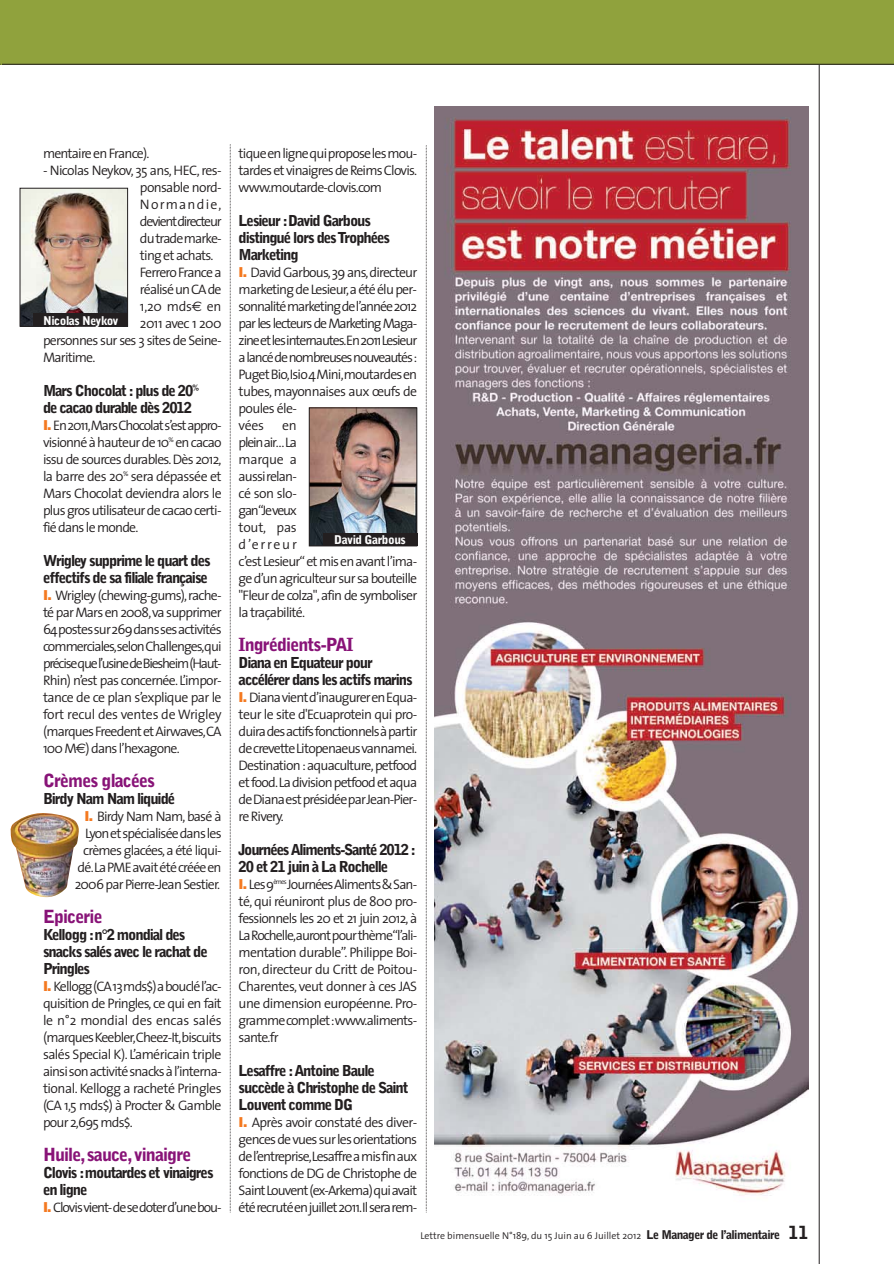
<style>
.page{position:relative;width:894px;height:1264px;background:#fff}
.page>*{position:absolute;margin:0;border:0;box-sizing:border-box;transform-origin:0 0}
.t1{font:900 18px "Bell Gothic";letter-spacing:-.05em;color:#881377}
.t2{font:900 15px/17px "Bell Gothic";letter-spacing:-.075em;color:#231f20}
.t3{font:300 13.8px/17px "The Sans";letter-spacing:-.06em;color:#231f20;text-align:justify}
.t4{font:300 13.8px "The Sans";letter-spacing:-.09em;color:#231f20}
.t5{font:300 13.8px "The Sans";letter-spacing:-.04em;color:#231f20}
.t6{font:300 13.8px "The Sans";letter-spacing:.09em;color:#231f20}
.t7{font:900 12px "Bell Gothic";letter-spacing:-.04em;color:#fff}
.t8{font:300 9.9px "The Sans";color:#231f20}
.s1{font-family:"Euro Sans";font-weight:400}
.s2{font-family:"Arial";font-weight:900;color:#f47920}
.s3{font-family:"Bell Gothic";font-weight:900;font-size:12px}
.s4{font-family:"Bell Gothic";font-weight:900;font-size:18px}
</style>
<div class="page">
<hr style="left:819px;top:64px;width:1px;height:1200px;background:#231f20">
<div style="left:1px;top:0;width:893px;height:64px;background:#90a23d"></div>
<hr style="left:0;top:64px;width:894px;height:1px;background:#231f20">
<hr style="left:0;top:0;width:1px;height:64px;background:#90a23d">
<svg style="left:230px;top:144px;width:1px;height:1069px"></svg>
<svg style="left:426px;top:145px;width:1px;height:1068px"></svg>
<img style="left:434px;top:107px;width:374px;height:1089px">
<img style="left:22px;top:190px;width:104px;height:135px">
<div style="left:20px;top:188px;width:108px;height:139px;border:1px solid #231f20"></div>
<div style="left:34px;top:313px;width:94px;height:13px;background:#231f20"></div>
<img style="left:10px;top:813px;width:69px;height:84px">
<img style="left:311px;top:409px;width:104px;height:135px">
<div style="left:309px;top:407px;width:108px;height:139px;border:1px solid #231f20"></div>
<div style="left:323px;top:533px;width:94px;height:13px;background:#231f20"></div>
<p class="t3" style="left:43px;top:146px;width:108px">mentaire en France).</p>
<p class="t3" style="left:43px;top:163px;width:180px">- Nicolas Neykov, 35 ans, HEC, res-</p>
<p class="t3" style="left:140px;top:180px;width:83px">ponsable nord-</p>
<p class="t6" style="left:140px;top:199px;width:83px">Normandie,</p>
<p class="t4" style="left:140px;top:216px;width:83px">devient directeur</p>
<p class="t3" style="left:140px;top:231px;width:83px">du trade marke-</p>
<p class="t3" style="left:140px;top:248px;width:75px">ting et achats.</p>
<p class="t3" style="left:140px;top:265px;width:83px">Ferrero France a</p>
<p class="t3" style="left:140px;top:282px;width:83px">réalisé un CA de</p>
<p class="t3" style="left:140px;top:299px;width:83px">1,20 mds<span class="s1">€</span> en</p>
<p class="t5" style="left:140px;top:318px;width:83px">2011 avec 1 200</p>
<p class="t3" style="left:43px;top:333px;width:180px">personnes sur ses 3 sites de Seine-</p>
<p class="t3" style="left:43px;top:350px;width:54px">Maritime.</p>
<p class="t2" style="left:43px;top:384px;width:158px">Mars Chocolat : plus de 20<sup>% </sup>de cacao durable dès 2012</p>
<p class="t3" style="left:43px;top:418px;width:180px"><span class="s2">I.</span> En 2011,Mars Chocolat s’est appro&shy;visionné à hauteur de 10<sup>%</sup> en cacao issu de sources durables. Dès 2012, la barre des 20<sup>%</sup> sera dépassée et Mars Chocolat deviendra alors le plus gros utilisateur de cacao certi&shy;fié dans le monde.</p>
<p class="t2" style="left:43px;top:554px;width:169px">Wrigley supprime le quart des effectifs de sa filiale française</p>
<p class="t3" style="left:43px;top:588px;width:180px"><span class="s2">I.</span> Wrigley (chewing-gums), rache&shy;té par Mars en 2008,va supprimer 64 postes sur 269 dans ses activités commerciales,selon Challenges,qui précise que l’usine de Biesheim (Haut-Rhin) n’est pas concernée. L’impor&shy;tance de ce plan s’explique par le fort recul des ventes de Wrigley (marques Freedent et Airwaves,CA 100 M<span class="s1">€</span>) dans l’hexagone.</p>
<h1 class="t1" style="left:43px;top:774px;width:114px">Crèmes glacées</h1>
<p class="t2" style="left:43px;top:792px;width:134px">Birdy Nam Nam liquidé</p>
<p class="t3" style="left:75px;top:809px;width:148px;text-align:right"><span class="s2">I.</span> Birdy Nam Nam, basé à<br>Lyon et spécialisée dans les crèmes glacées, a été liqui&shy;dé.La PME avait été créée en<br>2006 par Pierre-Jean Sestier.</p>
<h1 class="t1" style="left:43px;top:910px;width:61px">Epicerie</h1>
<p class="t2" style="left:43px;top:928px;width:166px">Kellogg :n°2 mondial des snacks salés avec le rachat de<br>Pringles</p>
<p class="t3" style="left:43px;top:979px;width:180px"><span class="s2">I.</span> Kellogg (CA 13 mds$) a bouclé l’ac&shy;quisition de Pringles, ce qui en fait le n°2 mondial des encas salés (marques Keebler,Cheez-It,biscuits salés Special K). L’américain triple ainsi son activité snacks à l’interna&shy;tional. Kellogg a racheté Pringles (CA 1,5 mds$) à Procter &amp; Gamble pour 2,695 mds$.</p>
<h1 class="t1" style="left:43px;top:1148px;width:150px">Huile, sauce, vinaigre</h1>
<p class="t2" style="left:43px;top:1166px;width:172px">Clovis :moutardes et vinaigres en ligne</p>
<p class="t3" style="left:43px;top:1201px;width:180px"><span class="s2">I.</span> Clovis vient- de se doter d’une bou-</p>
<p class="t7" style="left:43px;top:316px;width:77px">Nicolas Neykov</p>
<p class="t3" style="left:239px;top:146px;width:180px">tique en ligne qui propose les mou&shy;tardes et vinaigres de Reims Clovis. www.moutarde-clovis.com</p>
<p class="t2" style="left:239px;top:214px;width:153px">Lesieur :David Garbous distingué lors des Trophées<br>Marketing</p>
<p class="t3" style="left:239px;top:265px;width:180px;text-align:left"><span class="s2">I.</span> David Garbous, 39 ans, directeur marketing de Lesieur,a été élu per&shy;sonnalité marketing de l’année 2012 par les lecteurs de Marketing Maga&shy;zine et les internautes.En 2011 Lesieur a lancé de nombreuses nouveautés :<br>Puget Bio,Isio 4 Mini,moutardes en tubes, mayonnaises aux œufs de poules éle-<br>vées</p>
<p class="t3" style="left:239px;top:418px;width:180px;text-align:left;text-indent:44px">en<br>plein air… La<br>marque a<br>aussi relan-<br>cé son slo-<br>gan “Je veux<br>tout, pas<br>d’erreur<br>c’est Lesieur“ et mis en avant l’ima&shy;ge d’un agriculteur sur sa bouteille "Fleur de colza", afin de symboliser la traçabilité.</p>
<h1 class="t1" style="left:239px;top:638px;width:116px">Ingrédients-PAI</h1>
<p class="t2" style="left:239px;top:656px;width:176px">Diana en Equateur pour accélérer dans les actifs marins</p>
<p class="t3" style="left:239px;top:690px;width:180px"><span class="s2">I.</span> Diana vient d’inaugurer en Equa&shy;teur le site d'Ecuaprotein qui pro&shy;duira des actifs fonctionnels à partir de crevette Litopenaeus vannamei.<br>Destination : aquaculture, petfood et food.La division petfood et aqua de Diana est présidée par Jean-Pier&shy;re Rivery.</p>
<p class="t2" style="left:239px;top:843px;width:179px">Journées Aliments-Santé 2012 :<br>20 et 21 juin à La Rochelle</p>
<p class="t3" style="left:239px;top:877px;width:180px"><span class="s2">I.</span> Les 9<sup>èmes</sup>Journées Aliments &amp; San&shy;té, qui réuniront plus de 800 pro&shy;fessionnels les 20 et 21 juin 2012, à La Rochelle,auront pour thème “l’ali&shy;mentation durable”. Philippe Boi&shy;ron, directeur du Critt de Poitou-Charentes, veut donner à ces JAS une dimension européenne. Pro&shy;gramme complet :www.aliments&shy;sante.fr</p>
<p class="t2" style="left:239px;top:1064px;width:172px">Lesaffre :Antoine Baule succède à Christophe de Saint<br>Louvent comme DG</p>
<p class="t3" style="left:239px;top:1116px;width:180px"><span class="s2">I.</span> Après avoir constaté des diver&shy;gences de vues sur les orientations de l’entreprise,Lesaffre a mis fin aux fonctions de DG de Christophe de Saint Louvent (ex-Arkema) qui avait été recruté en juillet 2011.Il sera rem-</p>
<p class="t7" style="left:334px;top:536px;width:73px">David Garbous</p>
<p class="t8" style="left:420px;top:1231px;width:390px">Lettre bimensuelle N°189, du 15 Juin au 6 Juillet 2012 <span class="s3">Le Manager de l’alimentaire</span> <span class="s4">11</span></p>
</div>
